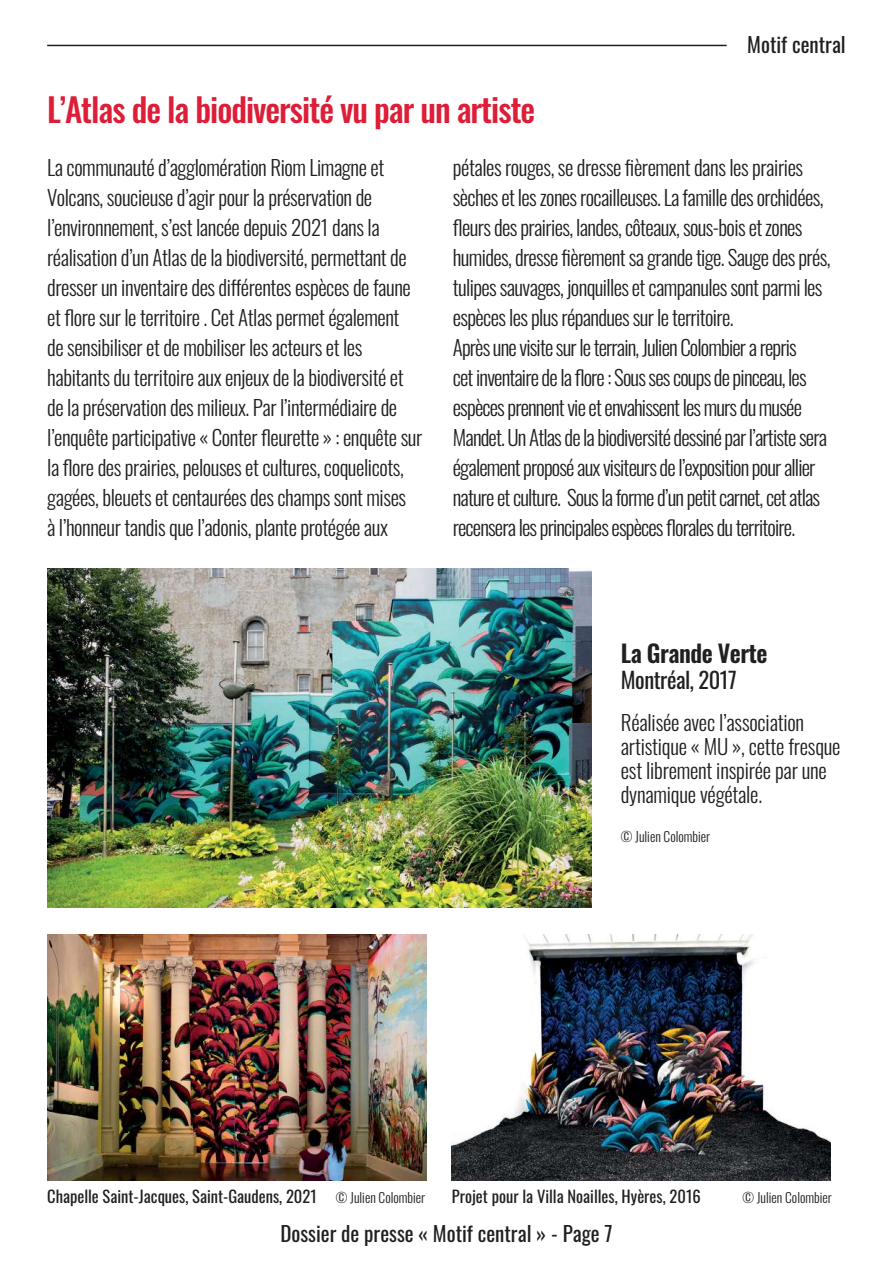
<style>
.page{position:relative;width:893px;height:1263px;background:#fff}
.page>*{position:absolute;margin:0;border:0;box-sizing:border-box;transform-origin:0 0}
.t1{font:500 33px "Oswald";letter-spacing:-.03em;color:#dd1e38}
.t2{font:600 24px "Oswald";letter-spacing:-.02em;color:#221f1f}
.t3{font:22.5px "Oswald";letter-spacing:-.02em;color:#221f1f}
.t4{font:300 21px/30px "Oswald";letter-spacing:-.02em;color:#221f1f}
.t5{font:300 21px/30px "Oswald";letter-spacing:-.04em;color:#221f1f}
.t6{font:21px "Oswald";color:#221f1f}
.t7{font:16.5px "Oswald";color:#221f1f}
.t8{font:300 13.5px "Oswald";color:#221f1f}
.s1{font-weight:300;font-size:13.5px}
</style>
<div class="page">
<hr style="left:47px;top:45px;width:680px;height:1px;background:#221f1f">
<img style="left:47px;top:935px;width:379px;height:245px">
<img style="left:452px;top:935px;width:379px;height:245px">
<img style="left:47px;top:569px;width:544px;height:339px">
<p class="t6" style="left:747px;top:33px;width:100px">Motif central</p>
<h1 class="t1" style="left:47px;top:88px;width:490px">L’Atlas de la biodiversité vu par un artiste</h1>
<p class="t4" style="left:47px;top:155px;width:377px">La communauté d’agglomération Riom Limagne et Volcans, soucieuse d’agir pour la préservation de l’environnement, s’est lancée depuis 2021 dans la réalisation d’un Atlas de la biodiversité, permettant de dresser un inventaire des différentes espèces de faune et flore sur le territoire . Cet Atlas permet également<br>de sensibiliser et de mobiliser les acteurs et les habitants du territoire aux enjeux de la biodiversité et de la préservation des milieux. Par l’intermédiaire de l’enquête participative « Conter fleurette » : enquête sur la flore des prairies, pelouses et cultures, coquelicots, gagées, bleuets et centaurées des champs sont mises<br>à l’honneur tandis que l’adonis, plante protégée aux</p>
<p class="t5" style="left:453px;top:155px;width:379px">pétales rouges, se dresse fièrement dans les prairies sèches et les zones rocailleuses. La famille des orchidées, fleurs des prairies, landes, côteaux, sous-bois et zones humides, dresse fièrement sa grande tige. Sauge des prés, tulipes sauvages, jonquilles et campanules sont parmi les espèces les plus répandues sur le territoire.<br>Après une visite sur le terrain, Julien Colombier a repris<br>cet inventaire de la flore : Sous ses coups de pinceau, les espèces prennent vie et envahissent les murs du musée Mandet. Un Atlas de la biodiversité dessiné par l’artiste sera également proposé aux visiteurs de l’exposition pour allier nature et culture. Sous la forme d’un petit carnet, cet atlas recensera les principales espèces florales du territoire.</p>
<p class="t2" style="left:621px;top:644px;width:148px">La Grande Verte</p>
<p class="t3" style="left:621px;top:665px;width:118px">Montréal, 2017</p>
<p class="t4" style="left:621px;top:712px;width:221px;line-height:24px">Réalisée avec l’association artistique « MU », cette fresque est librement inspirée par une dynamique végétale.</p>
<p class="t8" style="left:621px;top:831px;width:91px">© Julien Colombier</p>
<p class="t7" style="left:47px;top:1186px;width:380px">Chapelle Saint-Jacques, Saint-Gaudens, 2021 <span class="s1">© Julien Colombier</span></p>
<p class="t7" style="left:452px;top:1186px;width:250px">Projet pour la Villa Noailles, Hyères, 2016</p>
<p class="t8" style="left:742px;top:1192px;width:91px">© Julien Colombier</p>
<p class="t6" style="left:280px;top:1220px;width:334px">Dossier de presse « Motif central » - Page 7</p>
</div>
